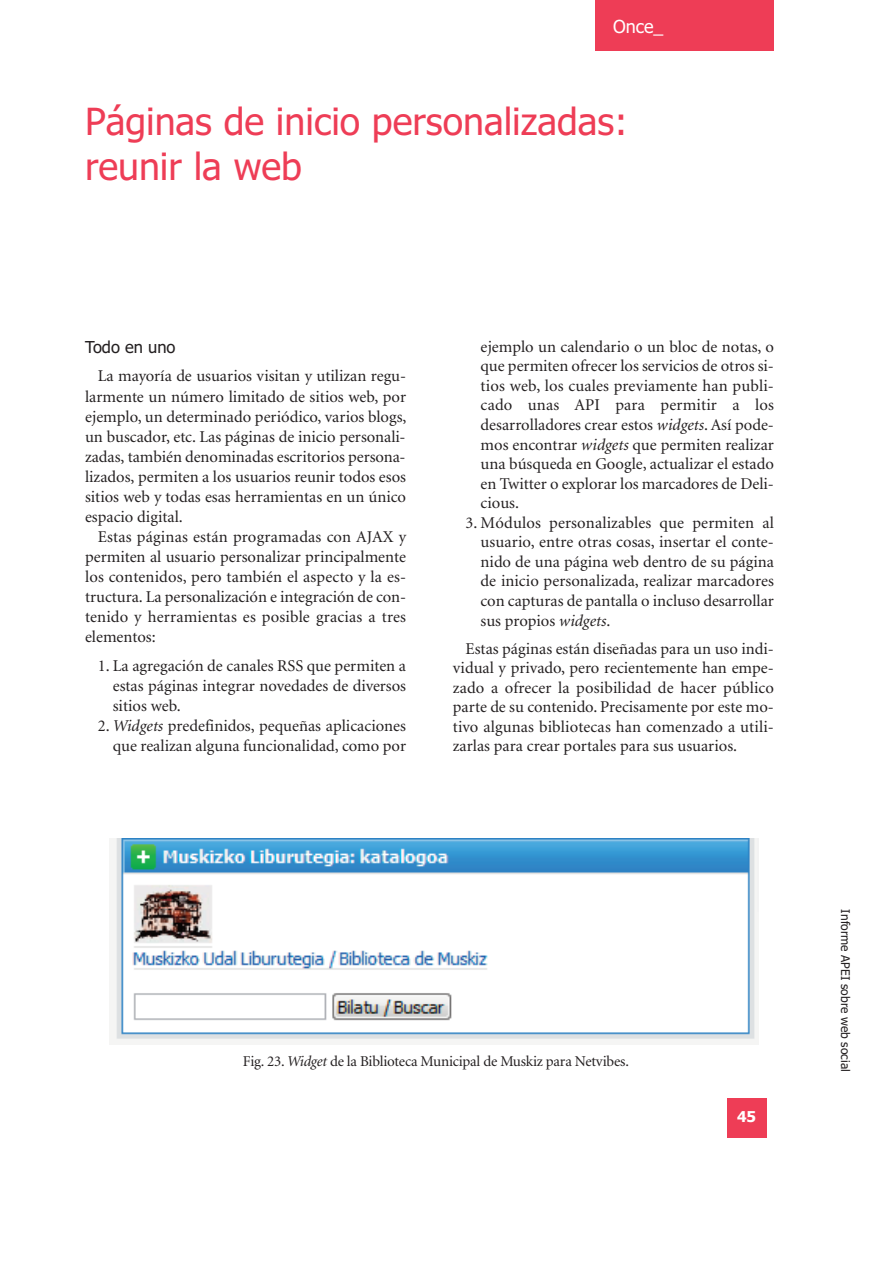
<style>
.page{position:relative;width:893px;height:1263px;background:#fff}
.page>*{position:absolute;margin:0;border:0;box-sizing:border-box;transform-origin:0 0}
.t1{font:37.5px/45px "Tahoma";color:#ee3d56}
.t2{font:18px "Tahoma";color:#fff}
.t3{font:16.5px/19.5px "Minion";color:#231f20;text-align:justify}
.t4{font:16.5px "Tahoma";color:#231f20}
.t5{font:15px "Minion";letter-spacing:-.015em;color:#231f20}
.t6{font:700 15px "Tahoma";color:#fff}
.t7{font:12px "Tahoma";color:#231f20}
.s1{font-style:italic}
</style>
<div class="page">
<div style="left:727px;top:1098px;width:39px;height:39px;background:#ee3d56"></div>
<div style="left:596px;top:0;width:178px;height:51px;background:#ee3d56"></div>
<img style="left:110px;top:838px;width:649px;height:206px">
<p class="t2" style="left:613px;top:17px;width:52px">Once_</p>
<h1 class="t1" style="left:85px;top:100px;width:544px">Páginas de inicio personalizadas: reunir la web</h1>
<p class="t4" style="left:85px;top:337px;width:92px">Todo en uno</p>
<p class="t3" style="left:85px;top:367px;width:323px;line-height:20.1px;text-indent:13px">La mayoría de usuarios visitan y utilizan regu&shy;larmente un número limitado de sitios web, por ejemplo, un determinado periódico, varios blogs, un buscador, etc. Las páginas de inicio personali&shy;zadas, también denominadas escritorios persona&shy;lizados, permiten a los usuarios reunir todos esos sitios web y todas esas herramientas en un único espacio digital.</p>
<p class="t3" style="left:85px;top:528px;width:323px;line-height:20.1px;text-indent:13px">Estas páginas están programadas con AJAX y permiten al usuario personalizar principalmente los contenidos, pero también el aspecto y la es&shy;tructura. La personalización e integración de con&shy;tenido y herramientas es posible gracias a tres elementos:</p>
<p class="t3" style="left:113px;top:657px;width:295px;line-height:20.1px;text-indent:-15px">1. La agregación de canales RSS que permiten a estas páginas integrar novedades de diversos sitios web.</p>
<p class="t3" style="left:98px;top:717px;width:310px;line-height:20.1px;text-align:right">2. <span class="s1">Widgets</span> predefinidos, pequeñas aplicaciones que realizan alguna funcionalidad, como por</p>
<p class="t3" style="left:481px;top:338px;width:295px">ejemplo un calendario o un bloc de notas, o que permiten ofrecer los servicios de otros si&shy;tios web, los cuales previamente han publi&shy;cado unas API para permitir a los desarrolladores crear estos <span class="s1">widgets</span>. Así pode&shy;mos encontrar <span class="s1">widgets</span> que permiten realizar una búsqueda en Google, actualizar el estado en Twitter o explorar los marcadores de Deli&shy;cious.</p>
<p class="t3" style="left:481px;top:514px;width:295px;text-indent:-15px">3. Módulos personalizables que permiten al usuario, entre otras cosas, insertar el conte&shy;nido de una página web dentro de su página de inicio personalizada, realizar marcadores con capturas de pantalla o incluso desarrollar sus propios <span class="s1">widgets</span>.</p>
<p class="t3" style="left:453px;top:640px;width:323px;text-indent:13px">Estas páginas están diseñadas para un uso indi&shy;vidual y privado, pero recientemente han empe&shy;zado a ofrecer la posibilidad de hacer público parte de su contenido. Precisamente por este mo&shy;tivo algunas bibliotecas han comenzado a utili&shy;zarlas para crear portales para sus usuarios.</p>
<p class="t5" style="left:243px;top:1055px;width:388px">Fig. 23. <span class="s1">Widget</span> de la Biblioteca Municipal de Muskiz para Netvibes.</p>
<p class="t6" style="left:737px;top:1108px;width:21px">45</p>
<p class="t7" style="left:852px;top:909px;width:164px;rotate:90deg">Informe APEI sobre web social</p>
</div>
